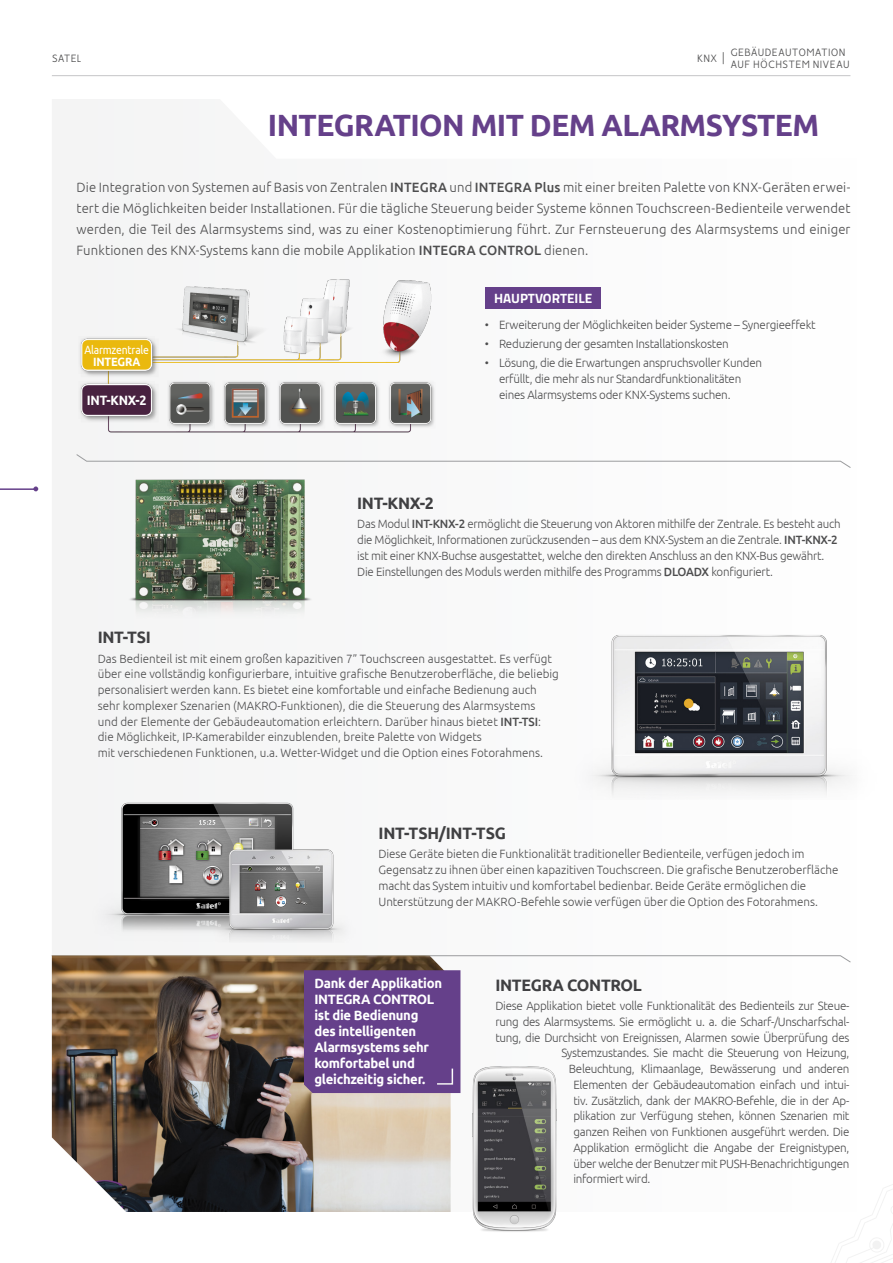
<style>
.page{position:relative;width:893px;height:1263px;background:#fff}
.page>*{position:absolute;margin:0;border:0;box-sizing:border-box;transform-origin:0 0}
.t1{font:700 30.75px "Ubuntu";letter-spacing:-.02em;color:#65408a}
.t2{font:700 16.5px "Ubuntu";letter-spacing:-.02em;color:#404042}
.t3{font:300 13.5px/21px "Ubuntu";letter-spacing:.01em;color:#4d4d4e;text-align:justify}
.t4{font:700 13.5px/15.9px "Ubuntu";letter-spacing:-.02em;color:#fff}
.t5{font:700 13.5px "Cairo";letter-spacing:-.005em;color:#fff}
.t6{font:700 13.5px "Ubuntu";letter-spacing:-.02em;color:#fff;scale:.92 1}
.t7{font:300 12px/15.8px "Ubuntu";letter-spacing:-.02em;color:#4d4d4e}
.t8{font:300 12px/15.8px "Ubuntu";color:#4d4d4e}
.t9{font:300 12px/15.8px "Ubuntu";letter-spacing:-.02em;color:#4d4d4e;scale:.96 1}
.t10{font:300 12px/12px "Vision";letter-spacing:.015em;color:#4d4d4e}
.t11{font:12px "Ubuntu";letter-spacing:-.02em;color:#fff;scale:.87 1}
.t12{font:700 12px "Ubuntu";letter-spacing:-.02em;color:#fff;scale:.92 1}
.s1{font-weight:500}
</style>
<div class="page">
<svg style="left:52px;top:99px;width:434px;height:995px"></svg>
<svg style="left:831px;top:1184px;width:62px;height:79px"></svg>
<hr style="left:52px;top:75px;width:798px;height:1px;background:#c5c5c7">
<img style="left:589px;top:635px;width:261px;height:161px">
<img style="left:77px;top:788px;width:302px;height:155px">
<svg style="left:33px;top:486px;width:5px;height:5px"></svg>
<svg style="left:76px;top:454px;width:775px;height:14px"></svg>
<svg style="left:51px;top:955px;width:800px;height:8px"></svg>
<img style="left:472px;top:1066px;width:85px;height:166px">
<hr style="left:0;top:488px;width:37px;height:2px;background:#65408a">
<img style="left:77px;top:462px;width:286px;height:175px">
<img style="left:70px;top:269px;width:374px;height:172px">
<div style="left:486px;top:287px;width:115px;height:22px;background:#65408a"></div>
<img style="left:52px;top:955px;width:399px;height:257px">
<div style="left:304px;top:970px;width:156px;height:123px;background:#65408a"></div>
<p class="t10" style="left:52px;top:54px;width:31px">SATEL</p>
<p class="t10" style="left:697px;top:54px;width:28px">KNX |</p>
<p class="t10" style="left:730px;top:48px;width:121px">GEBÄUDEAUTOMATION<br>AUF HÖCHSTEM NIVEAU</p>
<h1 class="t1" style="left:268px;top:107px;width:553px">INTEGRATION MIT DEM ALARMSYSTEM</h1>
<p class="t3" style="left:77px;top:177px;width:775px">Die Integration von Systemen auf Basis von Zentralen <span class="s1">INTEGRA</span> und <span class="s1">INTEGRA Plus</span> mit einer breiten Palette von KNX-Geräten erwei&shy;tert die Möglichkeiten beider Installationen. Für die tägliche Steuerung beider Systeme können Touchscreen-Bedienteile verwendet werden, die Teil des Alarmsystems sind, was zu einer Kostenoptimierung führt. Zur Fernsteuerung des Alarmsystems und einiger Funktionen des KNX-Systems kann die mobile Applikation <span class="s1">INTEGRA CONTROL</span> dienen.</p>
<p class="t11" style="left:84px;top:342px;width:76px">Alarmzentrale</p>
<p class="t12" style="left:93px;top:354px;width:53px">INTEGRA</p>
<p class="t6" style="left:87px;top:392px;width:66px">INT-KNX-2</p>
<p class="t5" style="left:494px;top:287px;width:100px">HAUPTVORTEILE</p>
<p class="t7" style="left:485px;top:316px;width:332px">• Erweiterung der Möglichkeiten beider Systeme – Synergieeffekt</p>
<p class="t7" style="left:485px;top:335px;width:246px">• Reduzierung der gesamten Installationskosten</p>
<p class="t7" style="left:499px;top:355px;width:265px;text-indent:-14px">• Lösung, die die Erwartungen anspruchsvoller Kunden erfüllt, die mehr als nur Standardfunktionalitäten eines Alarmsystems oder KNX-Systems suchen.</p>
<h2 class="t2" style="left:357px;top:493px;width:78px">INT-KNX-2</h2>
<p class="t9" style="left:357px;top:516px;width:505px">Das Modul <span class="s1">INT-KNX-2</span> ermöglicht die Steuerung von Aktoren mithilfe der Zentrale. Es besteht auch die Möglichkeit, Informationen zurückzusenden – aus dem KNX-System an die Zentrale. <span class="s1">INT-KNX-2 </span>ist mit einer KNX-Buchse ausgestattet, welche den direkten Anschluss an den KNX-Bus gewährt.<br>Die Einstellungen des Moduls werden mithilfe des Programms <span class="s1">DLOADX</span> konfiguriert.</p>
<h2 class="t2" style="left:98px;top:627px;width:54px">INT-TSI</h2>
<p class="t8" style="left:98px;top:650px;width:463px">Das Bedienteil ist mit einem großen kapazitiven 7” Touchscreen ausgestattet. Es verfügt über eine vollständig konfigurierbare, intuitive grafische Benutzeroberfläche, die beliebig personalisiert werden kann. Es bietet eine komfortable und einfache Bedienung auch sehr komplexer Szenarien (MAKRO-Funktionen), die die Steuerung des Alarmsystems<br>und der Elemente der Gebäudeautomation erleichtern. Darüber hinaus bietet <span class="s1">INT-TSI</span>: die Möglichkeit, IP-Kamerabilder einzublenden, breite Palette von Widgets<br>mit verschiedenen Funktionen, u.a. Wetter-Widget und die Option eines Fotorahmens.</p>
<h2 class="t2" style="left:378px;top:823px;width:129px">INT-TSH/INT-TSG</h2>
<p class="t7" style="left:378px;top:846px;width:461px">Diese Geräte bieten die Funktionalität traditioneller Bedienteile, verfügen jedoch im Gegensatz zu ihnen über einen kapazitiven Touchscreen. Die grafische Benutzeroberfläche macht das System intuitiv und komfortabel bedienbar. Beide Geräte ermöglichen die Unterstützung der MAKRO-Befehle sowie verfügen über die Option des Fotorahmens.</p>
<p class="t4" style="left:314px;top:975px;width:129px">Dank der Applikation<br>INTEGRA CONTROL ist die Bedienung des intelligenten<br>Alarmsystems sehr komfortabel und gleichzeitig sicher.</p>
<h2 class="t2" style="left:495px;top:975px;width:148px">INTEGRA CONTROL</h2>
<p class="t7" style="left:495px;top:997px;width:356px">Diese Applikation bietet volle Funktionalität des Bedienteils zur Steue-</p>
<p class="t7" style="left:495px;top:1013px;width:356px">rung des Alarmsystems. Sie ermöglicht u. a. die Scharf-/Unscharfschal-</p>
<p class="t7" style="left:495px;top:1029px;width:356px">tung, die Durchsicht von Ereignissen, Alarmen sowie Überprüfung des</p>
<p class="t7" style="left:561px;top:1045px;width:290px">Systemzustandes. Sie macht die Steuerung von Heizung,</p>
<p class="t7" style="left:569px;top:1060px;width:282px">Beleuchtung, Klimaanlage, Bewässerung und anderen</p>
<p class="t7" style="left:573px;top:1076px;width:278px">Elementen der Gebäudeautomation einfach und intui-</p>
<p class="t7" style="left:573px;top:1092px;width:278px">tiv. Zusätzlich, dank der MAKRO-Befehle, die in der Ap-</p>
<p class="t7" style="left:573px;top:1108px;width:278px">plikation zur Verfügung stehen, können Szenarien mit</p>
<p class="t7" style="left:573px;top:1123px;width:278px">ganzen Reihen von Funktionen ausgeführt werden. Die</p>
<p class="t7" style="left:573px;top:1139px;width:278px">Applikation ermöglicht die Angabe der Ereignistypen,</p>
<p class="t7" style="left:573px;top:1155px;width:278px">über welche der Benutzer mit PUSH-Benachrichtigungen</p>
<p class="t7" style="left:573px;top:1171px;width:78px">informiert wird.</p>
</div>
